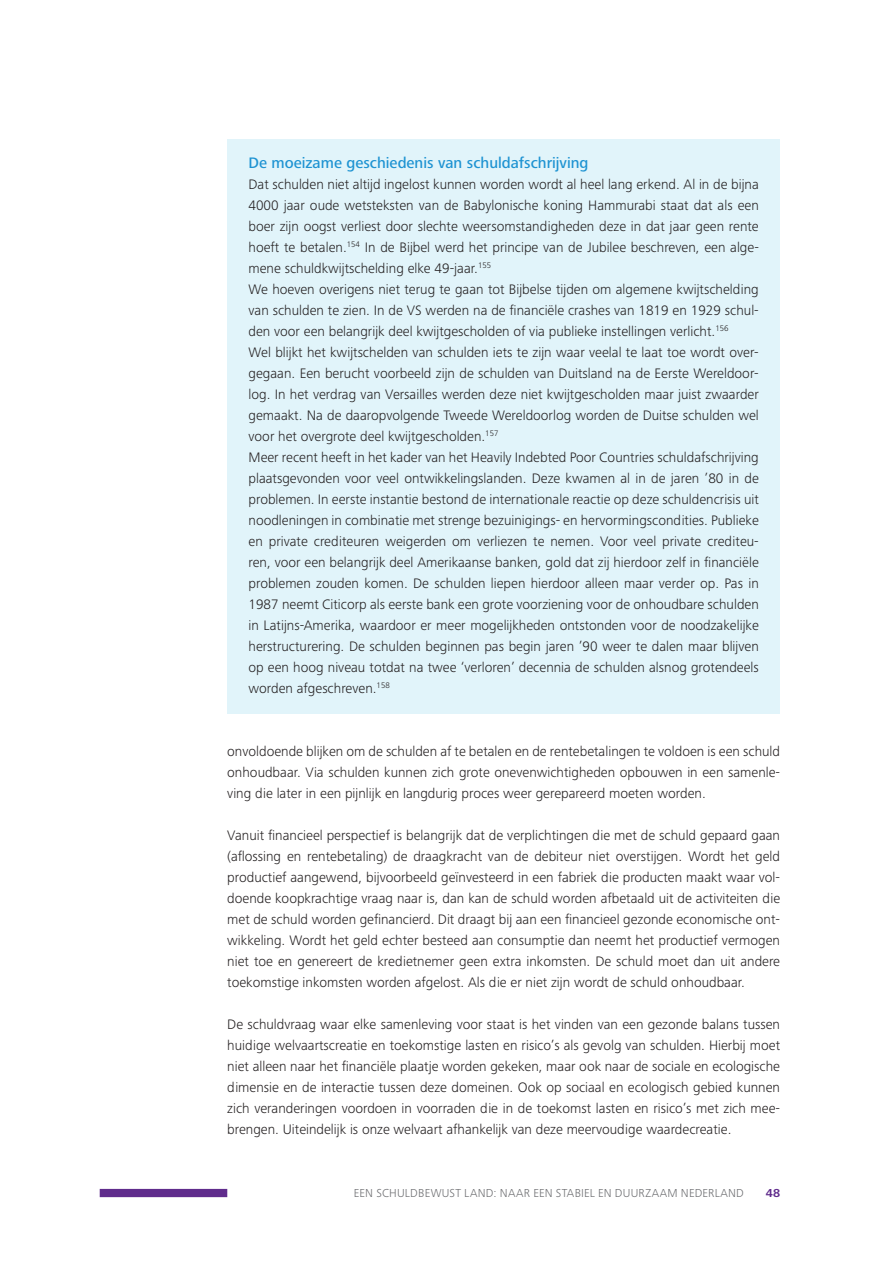
<style>
.page{position:relative;width:893px;height:1263px;background:#fff}
.page>*{position:absolute;margin:0;border:0;box-sizing:border-box;transform-origin:0 0}
.t1{font:500 15.75px "Frutiger Next Pro";color:#1e93d2}
.t2{font:300 14.25px/21px "Frutiger Next Pro";color:#231f20;text-align:justify}
.t3{font:300 12px "Frutiger Next Pro";letter-spacing:.015em;color:#6c6d70}
.t4{font:700 12px "Frutiger Next Pro";color:#602c8c}
</style>
<div class="page">
<div style="left:227px;top:139px;width:553px;height:575px;background:#e1f4fa"></div>
<div style="left:100px;top:1189px;width:127px;height:8px;background:#602c8c"></div>
<p class="t1" style="left:249px;top:154px;width:341px">De moeizame geschiedenis van schuldafschrijving</p>
<p class="t2" style="left:249px;top:174px;width:512px;text-align:left">Dat schulden niet altijd ingelost kunnen worden wordt al heel lang erkend. Al in de bijna 4000 jaar oude wetsteksten van de Babylonische koning Hammurabi staat dat als een boer zijn oogst verliest door slechte weersomstandigheden deze in dat jaar geen rente hoeft te betalen.<sup>154</sup> In de Bijbel werd het principe van de Jubilee beschreven, een alge&shy;mene schuldkwijtschelding elke 49-jaar.<sup>155<br></sup>We hoeven overigens niet terug te gaan tot Bijbelse tijden om algemene kwijtschelding van schulden te zien. In de VS werden na de financiële crashes van 1819 en 1929 schul&shy;den voor een belangrijk deel kwijtgescholden of via publieke instellingen verlicht.<sup>156<br></sup>Wel blijkt het kwijtschelden van schulden iets te zijn waar veelal te laat toe wordt over&shy;gegaan. Een berucht voorbeeld zijn de schulden van Duitsland na de Eerste Wereldoor&shy;log. In het verdrag van Versailles werden deze niet kwijtgescholden maar juist zwaarder gemaakt. Na de daaropvolgende Tweede Wereldoorlog worden de Duitse schulden wel voor het overgrote deel kwijtgescholden.<sup>157<br></sup>Meer recent heeft in het kader van het Heavily Indebted Poor Countries schuldafschrijving plaatsgevonden voor veel ontwikkelingslanden. Deze kwamen al in de jaren ’80 in de problemen. In eerste instantie bestond de internationale reactie op deze schuldencrisis uit noodleningen in combinatie met strenge bezuinigings- en hervormingscondities. Publieke en private crediteuren weigerden om verliezen te nemen. Voor veel private crediteu&shy;ren, voor een belangrijk deel Amerikaanse banken, gold dat zij hierdoor zelf in financiële problemen zouden komen. De schulden liepen hierdoor alleen maar verder op. Pas in 1987 neemt Citicorp als eerste bank een grote voorziening voor de onhoudbare schulden in Latijns-Amerika, waardoor er meer mogelijkheden ontstonden voor de noodzakelijke herstructurering. De schulden beginnen pas begin jaren ’90 weer te dalen maar blijven op een hoog niveau totdat na twee ‘verloren’ decennia de schulden alsnog grotendeels worden afgeschreven.<sup>158</sup></p>
<p class="t2" style="left:227px;top:741px;width:554px">onvoldoende blijken om de schulden af te betalen en de rentebetalingen te voldoen is een schuld onhoudbaar. Via schulden kunnen zich grote onevenwichtigheden opbouwen in een samenle&shy;ving die later in een pijnlijk en langdurig proces weer gerepareerd moeten worden.</p>
<p class="t2" style="left:227px;top:825px;width:554px">Vanuit financieel perspectief is belangrijk dat de verplichtingen die met de schuld gepaard gaan (aflossing en rentebetaling) de draagkracht van de debiteur niet overstijgen. Wordt het geld productief aangewend, bijvoorbeeld geïnvesteerd in een fabriek die producten maakt waar vol&shy;doende koopkrachtige vraag naar is, dan kan de schuld worden afbetaald uit de activiteiten die met de schuld worden gefinancierd. Dit draagt bij aan een financieel gezonde economische ont&shy;wikkeling. Wordt het geld echter besteed aan consumptie dan neemt het productief vermogen niet toe en genereert de kredietnemer geen extra inkomsten. De schuld moet dan uit andere toekomstige inkomsten worden afgelost. Als die er niet zijn wordt de schuld onhoudbaar.</p>
<p class="t2" style="left:227px;top:1014px;width:554px">De schuldvraag waar elke samenleving voor staat is het vinden van een gezonde balans tussen huidige welvaartscreatie en toekomstige lasten en risico’s als gevolg van schulden. Hierbij moet niet alleen naar het financiële plaatje worden gekeken, maar ook naar de sociale en ecologische dimensie en de interactie tussen deze domeinen. Ook op sociaal en ecologisch gebied kunnen zich veranderingen voordoen in voorraden die in de toekomst lasten en risico’s met zich mee&shy;brengen. Uiteindelijk is onze welvaart afhankelijk van deze meervoudige waardecreatie.</p>
<p class="t3" style="left:354px;top:1186px;width:391px">EEN SCHULDBEWUST LAND: NAAR EEN STABIEL EN DUURZAAM NEDERLAND</p>
<p class="t4" style="left:766px;top:1186px;width:16px">48</p>
</div>
